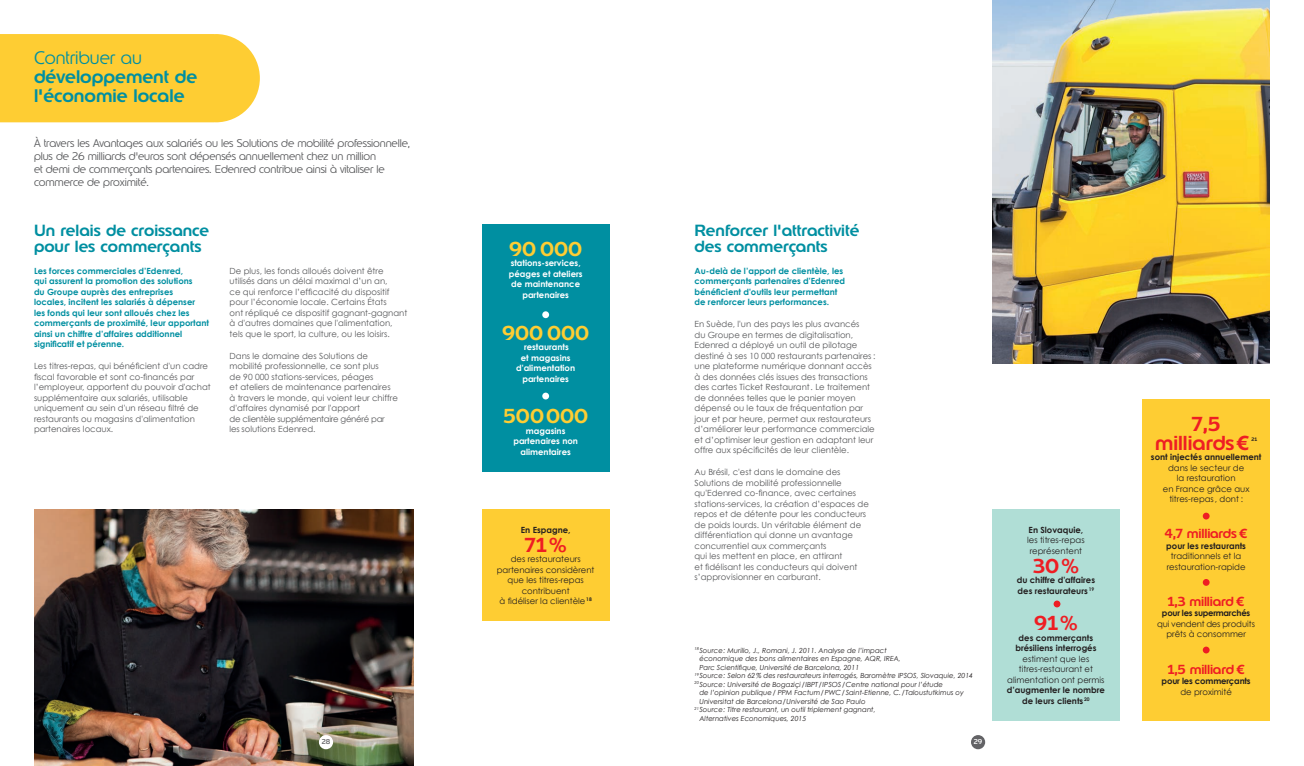
<style>
.page{position:relative;width:1304px;height:766px;background:#fff}
.page>*{position:absolute;margin:0;border:0;box-sizing:border-box;transform-origin:0 0}
.t1{font:500 20px/19px "Edenred";color:#ee1d23;text-align:center}
.t2{font:500 20px "Edenred";color:#fecd33}
.t3{font:500 18px/19px "Edenred";color:#008fa1}
.t4{font:300 18px "Edenred";color:#008fa1}
.t5{font:500 16px/16px "Edenred";color:#008fa1}
.t6{font:500 13px "Edenred";letter-spacing:-.015em;color:#ee1d23}
.t7{font:300 11px/13px "Edenred";letter-spacing:-.01em;color:#57585a}
.t8{font:8.5px/10.5px "Century Gothic";color:#57585a}
.t9{font:700 8.5px/10.5px "Century Gothic";color:#008fa1}
.t10{font:8.5px/10.5px "Century Gothic";color:#231f20;text-align:center}
.t11{font:700 8.5px/10.5px "Century Gothic";color:#231f20;text-align:center}
.t12{font:700 8.5px/10.5px "Century Gothic";color:#fff;text-align:center}
.t13{font:700 8.5px "Century Gothic";letter-spacing:-.03em;color:#231f20}
.t14{font:700 8.5px "Century Gothic";letter-spacing:-.02em;color:#231f20}
.t15{font:italic 7px "Century Gothic";color:#231f20}
.t16{font:7px "Edenred";color:#636366}
.t17{font:7px "Edenred";color:#fff}
.t18{font:500 5px "Edenred";color:#231f20}
</style>
<div class="page">
<div style="left:0;top:34px;width:260px;height:88px;background:#fecd33"></div>
<div style="left:482px;top:224px;width:127px;height:247px;background:#008fa1"></div>
<div style="left:992px;top:509px;width:128px;height:211px;background:#b0ded6"></div>
<div style="left:1054px;top:600px;width:6px;height:7px;background:#ee1d23;border-radius:50%"></div>
<div style="left:1142px;top:399px;width:128px;height:321px;background:#fecd33"></div>
<div style="left:1203px;top:512px;width:7px;height:7px;background:#ee1d23;border-radius:50%"></div>
<div style="left:1203px;top:579px;width:7px;height:6px;background:#ee1d23;border-radius:50%"></div>
<div style="left:1203px;top:646px;width:7px;height:7px;background:#ee1d23;border-radius:50%"></div>
<img style="left:34px;top:509px;width:380px;height:256px">
<div style="left:542px;top:311px;width:7px;height:7px;background:#fff;border-radius:50%"></div>
<div style="left:542px;top:392px;width:7px;height:7px;background:#fff;border-radius:50%"></div>
<div style="left:482px;top:509px;width:127px;height:112px;background:#fecd33"></div>
<img style="left:992px;top:0;width:278px;height:363px">
<div style="left:971px;top:734px;width:14px;height:15px;background:#636366;border-radius:50%"></div>
<div style="left:319px;top:734px;width:14px;height:15px;background:#fff;border-radius:50%"></div>
<h2 class="t4" style="left:34px;top:45px;width:109px">Contribuer au</h2>
<h2 class="t3" style="left:34px;top:67px;width:165px">développement de l'économie locale</h2>
<p class="t7" style="left:34px;top:136px;width:378px">À travers les Avantages aux salariés ou les Solutions de mobilité professionnelle, plus de 26 milliards d'euros sont dépensés annuellement chez un million<br>et demi de commerçants partenaires. Edenred contribue ainsi à vitaliser le commerce de proximité.</p>
<h3 class="t5" style="left:34px;top:222px;width:177px">Un relais de croissance pour les commerçants</h3>
<p class="t9" style="left:34px;top:265px;width:177px">Les forces commerciales d’Edenred,<br>qui assurent la promotion des solutions<br>du Groupe auprès des entreprises<br>locales, incitent les salariés à dépenser<br>les fonds qui leur sont alloués chez les commerçants de proximité, leur apportant ainsi un chiffre d’affaires additionnel significatif et pérenne.</p>
<p class="t8" style="left:34px;top:360px;width:178px">Les titres-repas, qui bénéficient d'un cadre fiscal favorable et sont co-financés par l’employeur, apportent du pouvoir d'achat supplémentaire aux salariés, utilisable uniquement au sein d'un réseau filtré de restaurants ou magasins d'alimentation partenaires locaux.</p>
<p class="t8" style="left:230px;top:265px;width:179px">De plus, les fonds alloués doivent être utilisés dans un délai maximal d’un an,<br>ce qui renforce l’efficacité du dispositif pour l’économie locale. Certains États<br>ont répliqué ce dispositif gagnant-gagnant à d'autres domaines que l'alimentation, tels que le sport, la culture, ou les loisirs.</p>
<p class="t8" style="left:230px;top:350px;width:170px">Dans le domaine des Solutions de mobilité professionnelle, ce sont plus<br>de 90 000 stations-services, péages<br>et ateliers de maintenance partenaires à travers le monde, qui voient leur chiffre d'affaires dynamisé par l'apport<br>de clientèle supplémentaire généré par<br>les solutions Edenred.</p>
<h1 class="t2" style="left:509px;top:235px;width:75px">90 000</h1>
<p class="t12" style="left:509px;top:258px;width:75px">stations-services, péages et ateliers de maintenance partenaires</p>
<h1 class="t2" style="left:502px;top:319px;width:89px">900 000</h1>
<p class="t12" style="left:516px;top:341px;width:60px">restaurants<br>et magasins d'alimentation partenaires</p>
<h1 class="t2" style="left:503px;top:402px;width:87px">500000</h1>
<p class="t12" style="left:513px;top:425px;width:66px">magasins partenaires non alimentaires</p>
<p class="t11" style="left:521px;top:524px;width:51px">En Espagne,</p>
<h1 class="t1" style="left:525px;top:534px;width:43px">71%</h1>
<p class="t10" style="left:497px;top:553px;width:99px">des restaurateurs partenaires considèrent que les titres-repas contribuent<br>à fidéliser la clientèle <sup>18</sup></p>
<h3 class="t5" style="left:694px;top:222px;width:166px">Renforcer l'attractivité des commerçants</h3>
<p class="t9" style="left:694px;top:265px;width:152px">Au-delà de l’apport de clientèle, les commerçants partenaires d'Edenred bénéficient d'outils leur permettant de renforcer leurs performances.</p>
<p class="t8" style="left:694px;top:318px;width:183px">En Suède, l'un des pays les plus avancés<br>du Groupe en termes de digitalisation, Edenred a déployé un outil de pilotage destiné à ses 10 000 restaurants partenaires : une plateforme numérique donnant accès à des données clés issues des transactions des cartes Ticket Restaurant. Le traitement de données telles que le panier moyen dépensé ou le taux de fréquentation par jour et par heure, permet aux restaurateurs d’améliorer leur performance commerciale et d’optimiser leur gestion en adaptant leur offre aux spécificités de leur clientèle.</p>
<p class="t8" style="left:694px;top:466px;width:176px">Au Brésil, c'est dans le domaine des Solutions de mobilité professionnelle qu'Edenred co-finance, avec certaines stations-services, la création d’espaces de repos et de détente pour les conducteurs de poids lourds. Un véritable élément de différentiation qui donne un avantage concurrentiel aux commerçants<br>qui les mettent en place, en attirant<br>et fidélisant les conducteurs qui doivent s’approvisionner en carburant.</p>
<p class="t15" style="left:694px;top:645px;width:194px"><sup>18</sup>Source: Murillo, J., Romani, J. 2011. Analyse de l’impact</p>
<p class="t15" style="left:699px;top:654px;width:203px">économique des bons alimentaires en Espagne, AQR, IREA,</p>
<p class="t15" style="left:699px;top:662px;width:161px">Parc Scientifique, Université de Barcelona, 2011</p>
<p class="t15" style="left:694px;top:671px;width:280px"><sup>19</sup>Source: Selon 62% des restaurateurs interrogés, Baromètre IPSOS, Slovaquie, 2014</p>
<p class="t15" style="left:694px;top:679px;width:250px"><sup>20</sup>Source: Université de Bogaziçi/IBPT/IPSOS/Centre national pour l’étude</p>
<p class="t15" style="left:699px;top:688px;width:266px">de l’opinion publique/ PPM Factum/PWC/Saint-Etienne, C./Taloustutkimus oy</p>
<p class="t15" style="left:699px;top:696px;width:168px">Universitat de Barcelona/Université de Sao Paulo</p>
<p class="t15" style="left:694px;top:705px;width:183px"><sup>21</sup>Source: Titre restaurant, un outil triplement gagnant,</p>
<p class="t15" style="left:699px;top:713px;width:108px">Alternatives Economiques, 2015</p>
<p class="t16" style="left:322px;top:737px;width:10px">28</p>
<p class="t17" style="left:974px;top:737px;width:10px">29</p>
<p class="t11" style="left:1029px;top:524px;width:56px">En Slovaquie,</p>
<p class="t10" style="left:1027px;top:535px;width:59px;text-align:left">les titres-repas représentent</p>
<h1 class="t1" style="left:1033px;top:556px;width:47px">30%</h1>
<p class="t11" style="left:1017px;top:574px;width:80px;text-align:left">du chiffre d'affaires des restaurateurs <sup>19</sup></p>
<h1 class="t1" style="left:1034px;top:613px;width:45px">91%</h1>
<p class="t11" style="left:1015px;top:631px;width:83px">des commerçants brésiliens interrogés</p>
<p class="t10" style="left:1007px;top:653px;width:99px">estiment que les titres-restaurant et alimentation ont permis</p>
<p class="t11" style="left:1007px;top:684px;width:100px">d’augmenter le nombre de leurs clients <sup>20</sup></p>
<h1 class="t1" style="left:1155px;top:414px;width:96px">7,5 milliards€</h1>
<p class="t18" style="left:1251px;top:435px;width:7px">21</p>
<p class="t11" style="left:1151px;top:451px;width:112px">sont injectés annuellement</p>
<p class="t10" style="left:1163px;top:462px;width:88px">dans le secteur de<br>la restauration<br>en France grâce aux titres-repas, dont :</p>
<h3 class="t6" style="left:1165px;top:525px;width:85px">4,7 milliards €</h3>
<p class="t11" style="left:1166px;top:540px;width:81px">pour les restaurants</p>
<p class="t10" style="left:1167px;top:551px;width:80px">traditionnels et la restauration-rapide</p>
<h3 class="t6" style="left:1168px;top:592px;width:79px">1,3 milliard €</h3>
<p class="t13" style="left:1162px;top:608px;width:90px">pour les supermarchés</p>
<p class="t10" style="left:1157px;top:618px;width:99px">qui vendent des produits prêts à consommer</p>
<h3 class="t6" style="left:1167px;top:660px;width:79px">1,5 milliard €</h3>
<p class="t14" style="left:1162px;top:675px;width:91px">pour les commerçants</p>
<p class="t10" style="left:1180px;top:686px;width:53px">de proximité</p>
</div>
